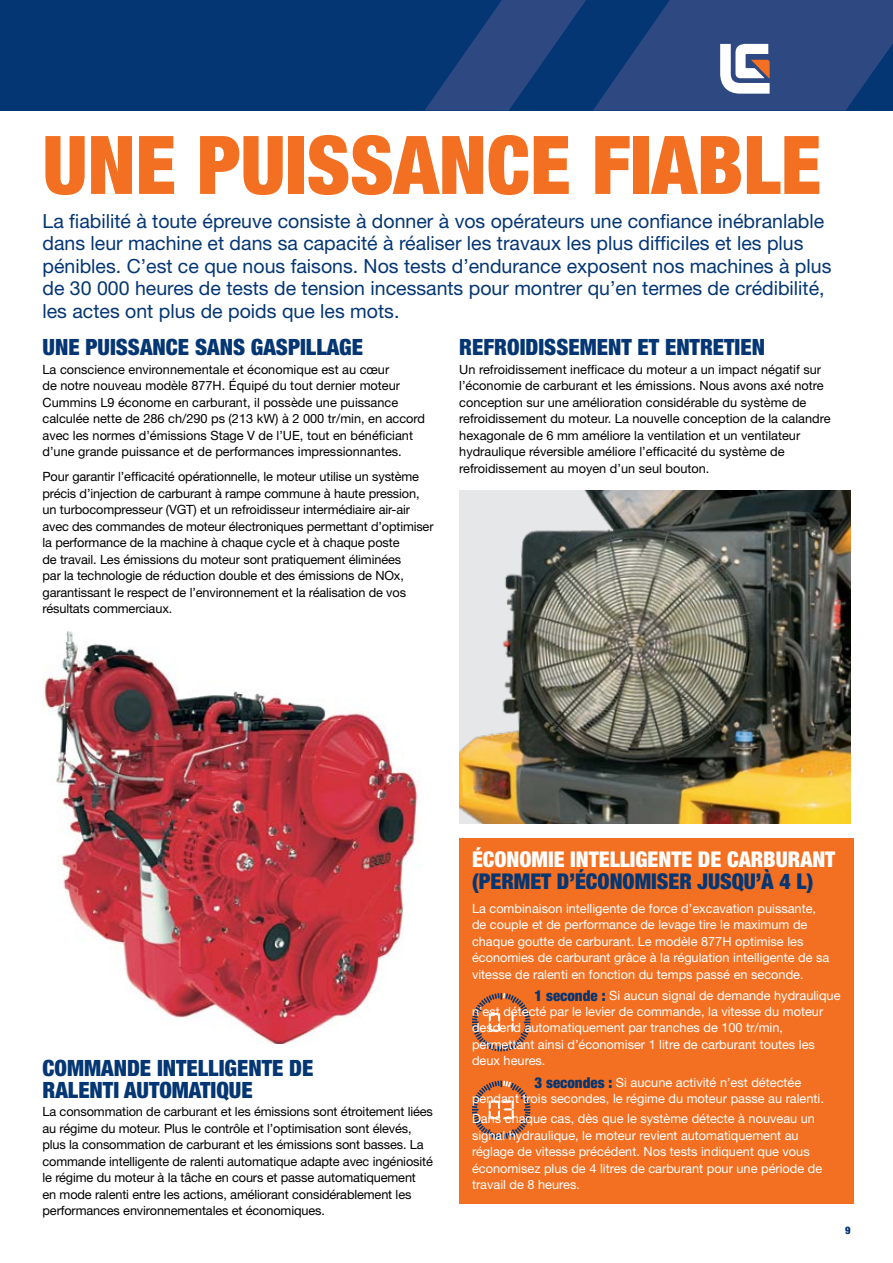
<style>
.page{position:relative;width:893px;height:1263px;background:#fff}
.page>*{position:absolute;margin:0;border:0;box-sizing:border-box;transform-origin:0 0}
.t1{font:900 condensed 81px "Helvetica Neue LT Pro";color:#f36f21}
.t2{font:900 condensed 22.5px/22.5px "Helvetica Neue LT Pro";color:#043673}
.t3{font:900 condensed 21.75px "Helvetica Neue LT Pro";color:#fff}
.t4{font:900 condensed 21.75px "Helvetica Neue LT Pro";color:#043673}
.t5{font:19.5px/22.5px "Helvetica Neue LT Pro";color:#043673}
.t6{font:12.75px/16.5px "Helvetica Neue LT Pro";letter-spacing:-.01em;color:#000}
.t7{font:12.75px/16.5px "Helvetica Neue LT Pro";color:#fff}
.t8{font:900 condensed 10.5px "Helvetica Neue LT Pro";color:#043673}
.s1{font-weight:900;font-stretch:condensed;font-size:15px;color:#043673}
</style>
<div class="page">
<div style="left:0;top:0;width:893px;height:111px;background:#043673"></div>
<svg style="left:425px;top:0;width:468px;height:111px"></svg>
<img style="left:43px;top:631px;width:378px;height:412px">
<img style="left:459px;top:491px;width:391px;height:333px">
<div style="left:459px;top:838px;width:395px;height:366px;background:#f36f21"></div>
<svg style="left:472px;top:993px;width:58px;height:58px"></svg>
<svg style="left:472px;top:1081px;width:58px;height:58px"></svg>
<h1 class="t1" style="left:43px;top:117px;width:780px">UNE PUISSANCE FIABLE</h1>
<p class="t5" style="left:43px;top:209px;width:790px">La fiabilité à toute épreuve consiste à donner à vos opérateurs une confiance inébranlable dans leur machine et dans sa capacité à réaliser les travaux les plus difficiles et les plus pénibles. C’est ce que nous faisons. Nos tests d’endurance exposent nos machines à plus de 30 000 heures de tests de tension incessants pour montrer qu’en termes de crédibilité, les actes ont plus de poids que les mots.</p>
<h2 class="t2" style="left:43px;top:336px;width:322px">UNE PUISSANCE SANS GASPILLAGE</h2>
<p class="t6" style="left:43px;top:361px;width:384px">La conscience environnementale et économique est au cœur<br>de notre nouveau modèle 877H. Équipé du tout dernier moteur Cummins L9 économe en carburant, il possède une puissance calculée nette de 286 ch/290 ps (213 kW) à 2 000 tr/min, en accord avec les normes d’émissions Stage V de l’UE, tout en bénéficiant d’une grande puissance et de performances impressionnantes.</p>
<p class="t6" style="left:43px;top:468px;width:393px">Pour garantir l’efficacité opérationnelle, le moteur utilise un système précis d’injection de carburant à rampe commune à haute pression, un turbocompresseur (VGT) et un refroidisseur intermédiaire air-air avec des commandes de moteur électroniques permettant d’optimiser la performance de la machine à chaque cycle et à chaque poste<br>de travail. Les émissions du moteur sont pratiquement éliminées<br>par la technologie de réduction double et des émissions de NOx, garantissant le respect de l’environnement et la réalisation de vos résultats commerciaux.</p>
<h2 class="t2" style="left:459px;top:336px;width:307px">REFROIDISSEMENT ET ENTRETIEN</h2>
<p class="t6" style="left:459px;top:361px;width:373px">Un refroidissement inefficace du moteur a un impact négatif sur l’économie de carburant et les émissions. Nous avons axé notre conception sur une amélioration considérable du système de refroidissement du moteur. La nouvelle conception de la calandre hexagonale de 6 mm améliore la ventilation et un ventilateur hydraulique réversible améliore l’efficacité du système de refroidissement au moyen d’un seul bouton.</p>
<h2 class="t2" style="left:43px;top:1056px;width:272px">COMMANDE INTELLIGENTE DE<br>RALENTI AUTOMATIQUE</h2>
<p class="t6" style="left:43px;top:1103px;width:392px">La consommation de carburant et les émissions sont étroitement liées au régime du moteur. Plus le contrôle et l’optimisation sont élevés, plus la consommation de carburant et les émissions sont basses. La commande intelligente de ralenti automatique adapte avec ingéniosité le régime du moteur à la tâche en cours et passe automatiquement en mode ralenti entre les actions, améliorant considérablement les performances environnementales et économiques.</p>
<h3 class="t3" style="left:472px;top:846px;width:365px">ÉCONOMIE INTELLIGENTE DE CARBURANT</h3>
<h3 class="t4" style="left:472px;top:868px;width:343px">(PERMET D’ÉCONOMISER JUSQU’À 4 L)</h3>
<p class="t7" style="left:472px;top:899px;width:359px">La combinaison intelligente de force d’excavation puissante, de couple et de performance de levage tire le maximum de chaque goutte de carburant. Le modèle 877H optimise les économies de carburant grâce à la régulation intelligente de sa vitesse de ralenti en fonction du temps passé en seconde.</p>
<p class="t7" style="left:472px;top:987px;width:370px;text-indent:62px"><span class="s1">1 seconde :</span> Si aucun signal de demande hydraulique n’est détecté par le levier de commande, la vitesse du moteur descend automatiquement par tranches de 100 tr/min, permettant ainsi d’économiser 1 litre de carburant toutes les deux heures.</p>
<p class="t7" style="left:472px;top:1074px;width:353px;line-height:15.5px;text-indent:62px"><span class="s1">3 secondes :</span> Si aucune activité n’est détectée pendant trois secondes, le régime du moteur passe au ralenti.</p>
<p class="t7" style="left:472px;top:1110px;width:352px">Dans chaque cas, dès que le système détecte à nouveau un signal hydraulique, le moteur revient automatiquement au réglage de vitesse précédent. Nos tests indiquent que vous économisez plus de 4 litres de carburant pour une période de travail de 8 heures.</p>
<p class="t8" style="left:845px;top:1224px;width:7px">9</p>
</div>
